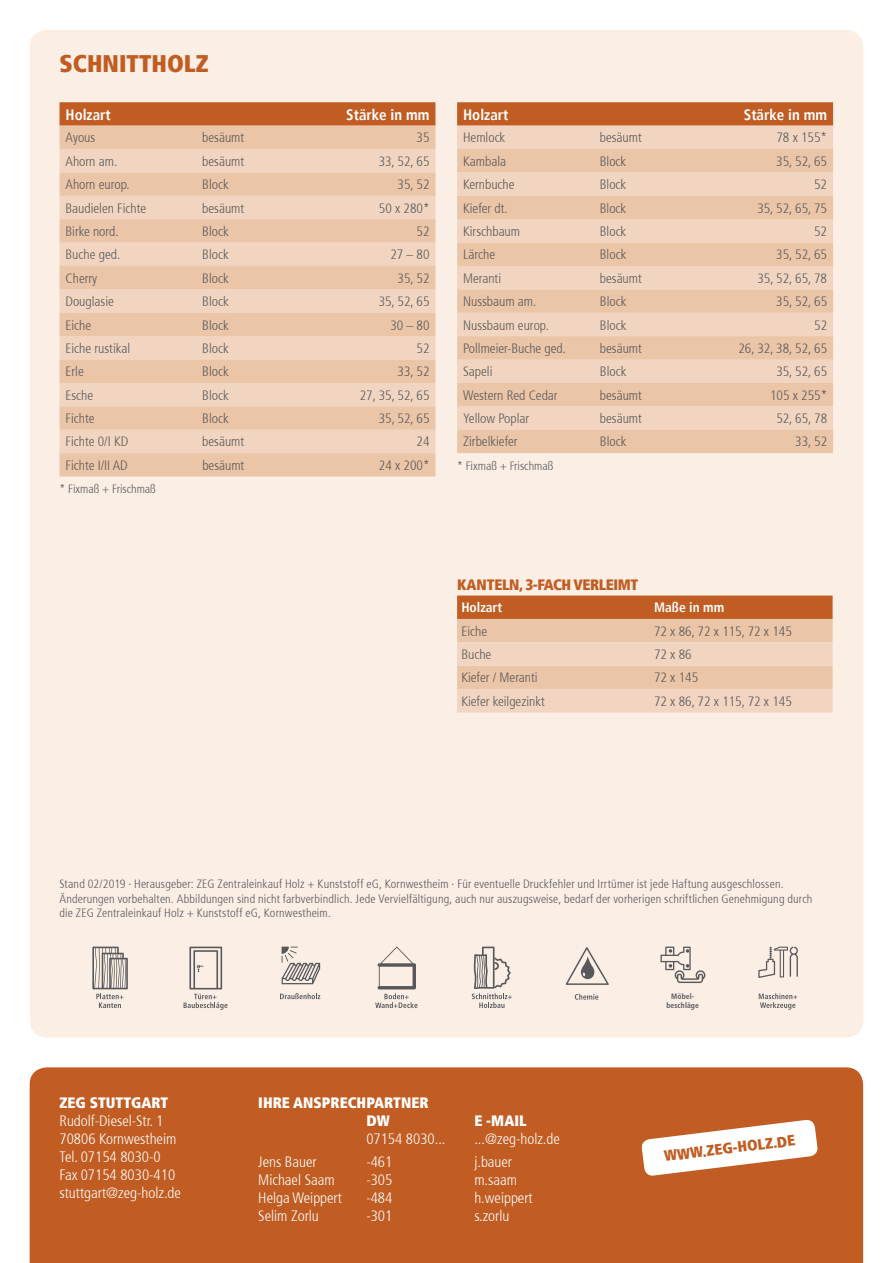
<style>
.page{position:relative;width:893px;height:1263px;background:#fff}
.page>*{position:absolute;margin:0;border:0;box-sizing:border-box;transform-origin:0 0}
.t1{font:900 condensed 24px "Frutiger";color:#c15d22}
.t2{font:300 condensed 15px/18px "Frutiger";color:#fff}
.t3{font:900 condensed 15px/18px "Frutiger";color:#fff}
.t4{font:900 condensed 15px "Frutiger";letter-spacing:-.03em;color:#c15d22}
.t5{font:700 condensed 15px "Frutiger";color:#fff}
.t6{font:300 condensed 13.5px "Frutiger";color:#58585a}
.t7{font:700 condensed 13.5px "Frutiger";color:#fff}
.t8{font:300 condensed 12px/14.4px "Frutiger";letter-spacing:.015em;color:#58585a}
.t9{font:700 condensed 7.8px/8.9px "Frutiger";color:#58585a;text-align:center}
</style>
<div class="page">
<div style="left:30px;top:1067px;width:833px;height:196px;background:#c15d22"></div>
<div style="left:30px;top:30px;width:833px;height:1007px;background:#faeee5;border-radius:17px"></div>
<svg style="left:641px;top:1119px;width:177px;height:57px"></svg>
<svg style="left:457px;top:102px;width:376px;height:24px;background:#c26128"></svg>
<div style="left:457px;top:126px;width:376px;height:23px;background:#f1d5c0"></div>
<svg style="left:457px;top:149px;width:376px;height:304px;background:#edccb2"></svg>
<svg style="left:60px;top:102px;width:375px;height:24px;background:#c26127"></svg>
<div style="left:60px;top:126px;width:375px;height:350px;background:#ebc5a7"></div>
<div style="left:60px;top:149px;width:375px;height:23px;background:#f1d5c0"></div>
<div style="left:60px;top:196px;width:375px;height:257px;background:#f1d5c0"></div>
<svg style="left:60px;top:219px;width:375px;height:24px;background:#ebc5a8"></svg>
<svg style="left:60px;top:266px;width:375px;height:164px;background:#eecdb3"></svg>
<div style="left:60px;top:360px;width:375px;height:23px;background:#ebc5a7"></div>
<svg style="left:457px;top:596px;width:376px;height:116px;background:#e5b796"></svg>
<svg style="left:92px;top:946px;width:36px;height:62px"></svg>
<svg style="left:184px;top:946px;width:43px;height:64px"></svg>
<svg style="left:375px;top:946px;width:43px;height:62px"></svg>
<svg style="left:472px;top:946px;width:40px;height:62px"></svg>
<svg style="left:660px;top:946px;width:45px;height:37px"></svg>
<svg style="left:758px;top:946px;width:40px;height:32px"></svg>
<svg style="left:759px;top:993px;width:38px;height:17px"></svg>
<svg style="left:282px;top:946px;width:38px;height:38px"></svg>
<svg style="left:280px;top:993px;width:40px;height:6px"></svg>
<svg style="left:566px;top:947px;width:43px;height:38px"></svg>
<svg style="left:575px;top:994px;width:23px;height:6px"></svg>
<h1 class="t1" style="left:60px;top:49px;width:151px">SCHNITTHOLZ</h1>
<p class="t5" style="left:66px;top:105px;width:47px">Holzart</p>
<p class="t5" style="left:346px;top:105px;width:85px">Stärke in mm</p>
<p class="t6" style="left:66px;top:130px;width:31px">Ayous</p>
<p class="t6" style="left:202px;top:130px;width:44px">besäumt</p>
<p class="t6" style="left:417px;top:130px;width:14px">35</p>
<p class="t6" style="left:66px;top:153px;width:53px">Ahorn am.</p>
<p class="t6" style="left:202px;top:153px;width:44px">besäumt</p>
<p class="t6" style="left:379px;top:153px;width:52px">33, 52, 65</p>
<p class="t6" style="left:66px;top:177px;width:66px">Ahorn europ.</p>
<p class="t6" style="left:202px;top:177px;width:28px">Block</p>
<p class="t6" style="left:398px;top:177px;width:33px">35, 52</p>
<p class="t6" style="left:66px;top:200px;width:82px">Baudielen Fichte</p>
<p class="t6" style="left:202px;top:200px;width:44px">besäumt</p>
<p class="t6" style="left:379px;top:200px;width:52px">50 x 280*</p>
<p class="t6" style="left:66px;top:224px;width:55px">Birke nord.</p>
<p class="t6" style="left:202px;top:224px;width:28px">Block</p>
<p class="t6" style="left:417px;top:224px;width:14px">52</p>
<p class="t6" style="left:66px;top:247px;width:56px">Buche ged.</p>
<p class="t6" style="left:202px;top:247px;width:28px">Block</p>
<p class="t6" style="left:390px;top:247px;width:41px">27 – 80</p>
<p class="t6" style="left:66px;top:270px;width:33px">Cherry</p>
<p class="t6" style="left:202px;top:270px;width:28px">Block</p>
<p class="t6" style="left:398px;top:270px;width:33px">35, 52</p>
<p class="t6" style="left:66px;top:294px;width:50px">Douglasie</p>
<p class="t6" style="left:202px;top:294px;width:28px">Block</p>
<p class="t6" style="left:379px;top:294px;width:52px">35, 52, 65</p>
<p class="t6" style="left:66px;top:317px;width:27px">Eiche</p>
<p class="t6" style="left:202px;top:317px;width:28px">Block</p>
<p class="t6" style="left:390px;top:317px;width:41px">30 – 80</p>
<p class="t6" style="left:66px;top:341px;width:66px">Eiche rustikal</p>
<p class="t6" style="left:202px;top:341px;width:28px">Block</p>
<p class="t6" style="left:417px;top:341px;width:14px">52</p>
<p class="t6" style="left:66px;top:364px;width:20px">Erle</p>
<p class="t6" style="left:202px;top:364px;width:28px">Block</p>
<p class="t6" style="left:398px;top:364px;width:33px">33, 52</p>
<p class="t6" style="left:66px;top:387px;width:29px">Esche</p>
<p class="t6" style="left:202px;top:387px;width:28px">Block</p>
<p class="t6" style="left:360px;top:387px;width:71px">27, 35, 52, 65</p>
<p class="t6" style="left:66px;top:411px;width:30px">Fichte</p>
<p class="t6" style="left:202px;top:411px;width:28px">Block</p>
<p class="t6" style="left:379px;top:411px;width:52px">35, 52, 65</p>
<p class="t6" style="left:66px;top:434px;width:64px">Fichte 0/I KD</p>
<p class="t6" style="left:202px;top:434px;width:44px">besäumt</p>
<p class="t6" style="left:417px;top:434px;width:14px">24</p>
<p class="t6" style="left:66px;top:457px;width:64px">Fichte I/II AD</p>
<p class="t6" style="left:202px;top:457px;width:44px">besäumt</p>
<p class="t6" style="left:379px;top:457px;width:52px">24 x 200*</p>
<p class="t8" style="left:60px;top:482px;width:98px">* Fixmaß + Frischmaß</p>
<p class="t5" style="left:463px;top:105px;width:47px">Holzart</p>
<p class="t5" style="left:744px;top:105px;width:85px">Stärke in mm</p>
<p class="t6" style="left:463px;top:130px;width:44px">Hemlock</p>
<p class="t6" style="left:600px;top:130px;width:44px">besäumt</p>
<p class="t6" style="left:776px;top:130px;width:52px">78 x 155*</p>
<p class="t6" style="left:463px;top:153px;width:44px">Kambala</p>
<p class="t6" style="left:600px;top:153px;width:28px">Block</p>
<p class="t6" style="left:776px;top:153px;width:52px">35, 52, 65</p>
<p class="t6" style="left:463px;top:177px;width:53px">Kernbuche</p>
<p class="t6" style="left:600px;top:177px;width:28px">Block</p>
<p class="t6" style="left:814px;top:177px;width:14px">52</p>
<p class="t6" style="left:463px;top:200px;width:46px">Kiefer dt.</p>
<p class="t6" style="left:600px;top:200px;width:28px">Block</p>
<p class="t6" style="left:757px;top:200px;width:71px">35, 52, 65, 75</p>
<p class="t6" style="left:463px;top:224px;width:59px">Kirschbaum</p>
<p class="t6" style="left:600px;top:224px;width:28px">Block</p>
<p class="t6" style="left:814px;top:224px;width:14px">52</p>
<p class="t6" style="left:463px;top:247px;width:33px">Lärche</p>
<p class="t6" style="left:600px;top:247px;width:28px">Block</p>
<p class="t6" style="left:776px;top:247px;width:52px">35, 52, 65</p>
<p class="t6" style="left:463px;top:270px;width:39px">Meranti</p>
<p class="t6" style="left:600px;top:270px;width:44px">besäumt</p>
<p class="t6" style="left:757px;top:270px;width:71px">35, 52, 65, 78</p>
<p class="t6" style="left:463px;top:294px;width:75px">Nussbaum am.</p>
<p class="t6" style="left:600px;top:294px;width:28px">Block</p>
<p class="t6" style="left:776px;top:294px;width:52px">35, 52, 65</p>
<p class="t6" style="left:463px;top:317px;width:87px">Nussbaum europ.</p>
<p class="t6" style="left:600px;top:317px;width:28px">Block</p>
<p class="t6" style="left:814px;top:317px;width:14px">52</p>
<p class="t6" style="left:463px;top:341px;width:104px">Pollmeier-Buche ged.</p>
<p class="t6" style="left:600px;top:341px;width:44px">besäumt</p>
<p class="t6" style="left:738px;top:341px;width:90px">26, 32, 38, 52, 65</p>
<p class="t6" style="left:463px;top:364px;width:31px">Sapeli</p>
<p class="t6" style="left:600px;top:364px;width:28px">Block</p>
<p class="t6" style="left:776px;top:364px;width:52px">35, 52, 65</p>
<p class="t6" style="left:463px;top:387px;width:96px">Western Red Cedar</p>
<p class="t6" style="left:600px;top:387px;width:44px">besäumt</p>
<p class="t6" style="left:770px;top:387px;width:59px">105 x 255*</p>
<p class="t6" style="left:463px;top:411px;width:68px">Yellow Poplar</p>
<p class="t6" style="left:600px;top:411px;width:44px">besäumt</p>
<p class="t6" style="left:776px;top:411px;width:52px">52, 65, 78</p>
<p class="t6" style="left:463px;top:434px;width:56px">Zirbelkiefer</p>
<p class="t6" style="left:600px;top:434px;width:28px">Block</p>
<p class="t6" style="left:795px;top:434px;width:33px">33, 52</p>
<p class="t8" style="left:457px;top:459px;width:98px">* Fixmaß + Frischmaß</p>
<p class="t4" style="left:457px;top:575px;width:183px">KANTELN, 3-FACH VERLEIMT</p>
<p class="t7" style="left:461px;top:600px;width:42px">Holzart</p>
<p class="t7" style="left:654px;top:600px;width:72px">Maße in mm</p>
<p class="t6" style="left:461px;top:623px;width:27px">Eiche</p>
<p class="t6" style="left:654px;top:623px;width:139px">72 x 86, 72 x 115, 72 x 145</p>
<p class="t6" style="left:461px;top:647px;width:31px">Buche</p>
<p class="t6" style="left:654px;top:647px;width:39px">72 x 86</p>
<p class="t6" style="left:461px;top:670px;width:78px">Kiefer / Meranti</p>
<p class="t6" style="left:654px;top:670px;width:46px">72 x 145</p>
<p class="t6" style="left:461px;top:693px;width:85px">Kiefer keilgezinkt</p>
<p class="t6" style="left:654px;top:693px;width:139px">72 x 86, 72 x 115, 72 x 145</p>
<p class="t8" style="left:60px;top:877px;width:754px">Stand 02/2019 ∙ Herausgeber: ZEG Zentraleinkauf Holz + Kunststoff eG, Kornwestheim ∙ Für eventuelle Druckfehler und Irrtümer ist jede Haftung ausgeschlossen.<br>Änderungen vorbehalten. Abbildungen sind nicht farbverbindlich. Jede Vervielfältigung, auch nur auszugsweise, bedarf der vorherigen schriftlichen Genehmigung durch die ZEG Zentraleinkauf Holz + Kunststoff eG, Kornwestheim.</p>
<p class="t3" style="left:60px;top:1094px;width:110px">ZEG STUTTGART</p>
<p class="t2" style="left:60px;top:1112px;width:123px">Rudolf-Diesel-Str. 1<br>70806 Kornwestheim<br>Tel. 07154 8030-0<br>Fax 07154 8030-410 stuttgart@zeg-holz.de</p>
<p class="t3" style="left:366px;top:1094px;width:64px;text-indent:-108px">IHRE ANSPRECHPARTNER<br>DW</p>
<p class="t3" style="left:474px;top:1112px;width:54px">E -MAIL</p>
<p class="t2" style="left:366px;top:1130px;width:81px">07154 8030...</p>
<p class="t2" style="left:474px;top:1130px;width:87px">...@zeg-holz.de</p>
<p class="t2" style="left:258px;top:1153px;width:60px">Jens Bauer</p>
<p class="t2" style="left:366px;top:1153px;width:28px">-461</p>
<p class="t2" style="left:474px;top:1153px;width:39px">j.bauer</p>
<p class="t2" style="left:258px;top:1171px;width:78px">Michael Saam</p>
<p class="t2" style="left:366px;top:1171px;width:28px">-305</p>
<p class="t2" style="left:474px;top:1171px;width:44px">m.saam</p>
<p class="t2" style="left:258px;top:1189px;width:85px">Helga Weippert</p>
<p class="t2" style="left:366px;top:1189px;width:28px">-484</p>
<p class="t2" style="left:474px;top:1189px;width:60px">h.weippert</p>
<p class="t2" style="left:258px;top:1207px;width:62px">Selim Zorlu</p>
<p class="t2" style="left:366px;top:1207px;width:28px">-301</p>
<p class="t2" style="left:474px;top:1207px;width:37px">s.zorlu</p>
<p class="t9" style="left:666px;top:992px;width:34px">Möbel&shy;beschläge</p>
<p class="t4" style="left:663px;top:1147px;width:133px;rotate:-7deg">WWW.ZEG-HOLZ.DE</p>
</div>
